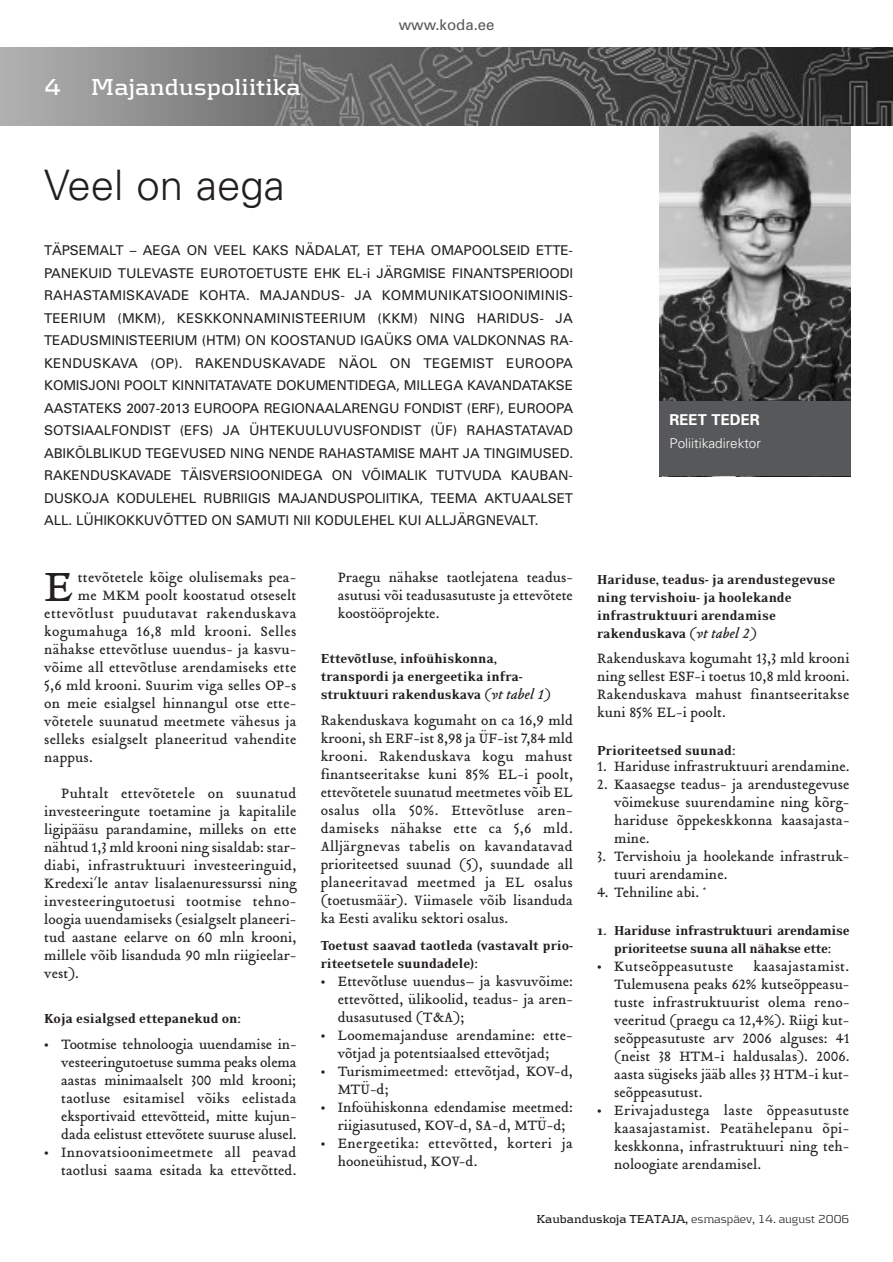
<style>
.page{position:relative;width:893px;height:1262px;background:#fff}
.page>*{position:absolute;margin:0;border:0;box-sizing:border-box;transform-origin:0 0}
.t1{font:45px "Tribute Roman";color:#231f20}
.t2{font:300 42px "Univers";color:#231f20}
.t3{font:700 24px "Kontrapunkt";color:#fff}
.t4{font:15px/18px "Tribute Roman";color:#231f20;text-align:justify}
.t5{font:900 15px/18px "Eidetic Neo";color:#231f20}
.t6{font:15px/18px "Tribute Roman";letter-spacing:.02em;color:#231f20}
.t7{font:15px "Tribute Roman";letter-spacing:.03em;color:#231f20}
.t8{font:15px "Tribute Roman";letter-spacing:.025em;color:#231f20}
.t9{font:15px "Univers";color:#57585a}
.t10{font:700 15px "Univers";color:#fff}
.t11{font:13.5px/22.5px "Univers";letter-spacing:-.01em;color:#231f20;text-align:justify}
.t12{font:300 13.5px "Univers";color:#fff}
.t13{font:300 12px "Kontrapunkt";color:#231f20}
.s1{font-family:"Univers";font-weight:700;font-size:13.2px}
.s2{font-family:"Tribute";font-weight:400;font-style:italic}
.s3{font-weight:700}
</style>
<div class="page">
<img style="left:659px;top:126px;width:191px;height:276px">
<div style="left:659px;top:402px;width:191px;height:74px;background:#57585a"></div>
<img style="left:0;top:47px;width:892px;height:79px">
<h3 class="t3" style="left:44px;top:79px;width:18px">4</h3>
<h3 class="t3" style="left:91px;top:79px;width:211px">Majanduspoliitika</h3>
<p class="t9" style="left:399px;top:19px;width:97px">www.koda.ee</p>
<h2 class="t2" style="left:44px;top:170px;width:242px">Veel on aega</h2>
<p class="t11" style="left:44px;top:240px;width:530px">TÄPSEMALT – AEGA ON VEEL KAKS NÄDALAT, ET TEHA OMAPOOLSEID ETTE-PANEKUID TULEVASTE EUROTOETUSTE EHK EL-i JÄRGMISE FINANTSPERIOODI RAHASTAMISKAVADE KOHTA. MAJANDUS- JA KOMMUNIKATSIOONIMINIS-TEERIUM (MKM), KESKKONNAMINISTEERIUM (KKM) NING HARIDUS- JA TEADUSMINISTEERIUM (HTM) ON KOOSTANUD IGAÜKS OMA VALDKONNAS RA-KENDUSKAVA (OP). RAKENDUSKAVADE NÄOL ON TEGEMIST EUROOPA KOMISJONI POOLT KINNITATAVATE DOKUMENTIDEGA, MILLEGA KAVANDATAKSE AASTATEKS 2007-2013 EUROOPA REGIONAALARENGU FONDIST (ERF), EUROOPA SOTSIAALFONDIST (EFS) JA ÜHTEKUULUVUSFONDIST (ÜF) RAHASTATAVAD ABIKÕLBLIKUD TEGEVUSED NING NENDE RAHASTAMISE MAHT JA TINGIMUSED.<br>RAKENDUSKAVADE TÄISVERSIOONIDEGA ON VÕIMALIK TUTVUDA KAUBAN-DUSKOJA KODULEHEL RUBRIIGIS MAJANDUSPOLIITIKA, TEEMA AKTUAALSET ALL. LÜHIKOKKUVÕTTED ON SAMUTI NII KODULEHEL KUI ALLJÄRGNEVALT.</p>
<p class="t4" style="left:78px;top:570px;width:220px">ttevõtetele kõige olulisemaks pea-</p>
<p class="t4" style="left:78px;top:588px;width:220px">me MKM poolt koostatud otseselt</p>
<p class="t7" style="left:44px;top:607px;width:254px">ettevõtlust puudutavat rakenduskava</p>
<p class="t8" style="left:44px;top:625px;width:254px">kogumahuga 16,8 mld krooni. Selles</p>
<p class="t4" style="left:44px;top:642px;width:254px">nähakse ettevõtluse uuendus- ja kasvu-</p>
<p class="t4" style="left:44px;top:660px;width:254px">võime all ettevõtluse arendamiseks ette</p>
<p class="t4" style="left:44px;top:678px;width:254px">5,6 mld krooni. Suurim viga selles OP-s</p>
<p class="t4" style="left:44px;top:696px;width:254px">on meie esialgsel hinnangul otse ette-</p>
<p class="t4" style="left:44px;top:714px;width:254px">võtetele suunatud meetmete vähesus ja</p>
<p class="t4" style="left:44px;top:732px;width:254px">selleks esialgselt planeeritud vahendite</p>
<p class="t4" style="left:44px;top:750px;width:50px">nappus.</p>
<p class="t4" style="left:44px;top:786px;width:254px;text-indent:17px">Puhtalt ettevõtetele on suunatud investeeringute toetamine ja kapitalile ligipääsu parandamine, milleks on ette nähtud 1,3 mld krooni ning sisaldab: star&shy;diabi, infrastruktuuri investeeringuid, Kredexi´le antav lisalaenuressurssi ning investeeringutoetusi tootmise tehno&shy;loogia uuendamiseks (esialgselt planeeri&shy;tud aastane eelarve on 60 mln krooni, millele võib lisanduda 90 mln riigieelar&shy;vest).</p>
<p class="t5" style="left:44px;top:1011px;width:198px">Koja esialgsed ettepanekud on:</p>
<p class="t4" style="left:61px;top:1037px;width:237px;text-indent:-17px"><span class="s1">•</span> Tootmise tehnoloogia uuendamise in&shy;vesteeringutoetuse summa peaks olema aastas minimaalselt 300 mld krooni; taotluse esitamisel võiks eelistada eksportivaid ettevõtteid, mitte kujun&shy;dada eelistust ettevõtete suuruse alusel.</p>
<p class="t4" style="left:44px;top:1145px;width:254px;text-align:right"><span class="s1">•</span> Innovatsioonimeetmete all peavad taotlusi saama esitada ka ettevõtted.</p>
<h1 class="t1" style="left:44px;top:569px;width:30px">E</h1>
<p class="t4" style="left:338px;top:570px;width:237px">Praegu nähakse taotlejatena teadus&shy;asutusi või teadusasutuste ja ettevõtete koostööprojekte.</p>
<p class="t5" style="left:321px;top:651px;width:232px">Ettevõtluse, infoühiskonna, transpordi ja energeetika infra&shy;struktuuri rakenduskava <span class="s2">(vt tabel 1)</span></p>
<p class="t4" style="left:321px;top:713px;width:254px">Rakenduskava kogumaht on ca 16,9 mld krooni, sh ERF-ist 8,98 ja ÜF-ist 7,84 mld krooni. Rakenduskava kogu mahust finantseeritakse kuni 85% EL-i poolt, ettevõtetele suunatud meetmetes võib EL osalus olla 50%. Ettevõtluse aren&shy;damiseks nähakse ette ca 5,6 mld.<br>Alljärgnevas tabelis on kavandatavad prioriteetsed suunad (5), suundade all planeeritavad meetmed ja EL osalus (toetusmäär). Viimasele võib lisanduda ka Eesti avaliku sektori osalus.</p>
<p class="t5" style="left:321px;top:937px;width:254px">Toetust saavad taotleda (vastavalt prio&shy;riteetsetele suundadele):</p>
<p class="t4" style="left:338px;top:974px;width:237px;text-indent:-17px"><span class="s1">•</span> Ettevõtluse uuendus– ja kasvuvõime: ettevõtted, ülikoolid, teadus- ja aren&shy;dusasutused (T&amp;A);</p>
<p class="t4" style="left:321px;top:1028px;width:253px;text-align:center"><span class="s1">•</span> Loomemajanduse arendamine: ette&shy;võtjad ja potentsiaalsed ettevõtjad;</p>
<p class="t4" style="left:338px;top:1064px;width:237px;text-indent:-17px"><span class="s1">•</span> Turismimeetmed: ettevõtjad, KOV-d,<br>MTÜ-d;</p>
<p class="t4" style="left:338px;top:1100px;width:237px;text-indent:-17px"><span class="s1">•</span> Infoühiskonna edendamise meetmed: riigiasutused, KOV-d, SA-d, MTÜ-d;</p>
<p class="t6" style="left:338px;top:1136px;width:236px;text-indent:-17px"><span class="s1">•</span> Energeetika: ettevõtted, korteri ja hooneühistud, KOV-d.</p>
<p class="t10" style="left:669px;top:414px;width:92px">REET TEDER</p>
<p class="t12" style="left:669px;top:438px;width:93px">Poliitikadirektor</p>
<p class="t5" style="left:597px;top:571px;width:239px">Hariduse, teadus- ja arendustegevuse ning tervishoiu- ja hoolekande infrastruktuuri arendamise rakenduskava <span class="s2">(vt tabel 2)</span></p>
<p class="t4" style="left:597px;top:651px;width:254px">Rakenduskava kogumaht 13,3 mld krooni ning sellest ESF-i toetus 10,8 mld krooni.<br>Rakenduskava mahust finantseeritakse kuni 85% EL-i poolt.</p>
<p class="t5" style="left:597px;top:742px;width:140px">Prioriteetsed suunad:</p>
<p class="t4" style="left:597px;top:759px;width:254px">1. Hariduse infrastruktuuri arendamine.</p>
<p class="t4" style="left:614px;top:777px;width:237px;text-indent:-17px">2. Kaasaegse teadus- ja arendustegevuse võimekuse suurendamine ning kõrg&shy;hariduse õppekeskkonna kaasajasta&shy;mine.</p>
<p class="t4" style="left:614px;top:849px;width:237px;text-indent:-17px">3. Tervishoiu ja hoolekande infrastruk&shy;tuuri arendamine.</p>
<p class="t4" style="left:597px;top:885px;width:111px">4. Tehniline abi. <sup>*</sup></p>
<p class="t5" style="left:597px;top:922px;width:254px;text-align:center">1. Hariduse infrastruktuuri arendamise prioriteetse suuna all nähakse ette:</p>
<p class="t6" style="left:597px;top:959px;width:138px"><span class="s1">•</span> Kutseõppeasutuste</p>
<p class="t4" style="left:614px;top:959px;width:237px;text-indent:139px">kaasajastamist.<br>Tulemusena peaks 62% kutseõppeasu&shy;tuste infrastruktuurist olema reno&shy;veeritud (praegu ca 12,4%). Riigi kut&shy;seõppeasutuste arv 2006 alguses: 41 (neist 38 HTM-i haldusalas). 2006. aasta sügiseks jääb alles 33 HTM-i kut&shy;seõppeasutust.</p>
<p class="t4" style="left:614px;top:1103px;width:237px;text-indent:-17px"><span class="s1">•</span> Erivajadustega laste õppeasutuste kaasajastamist. Peatähelepanu õpi&shy;keskkonna, infrastruktuuri ning teh&shy;noloogiate arendamisel.</p>
<p class="t13" style="left:536px;top:1215px;width:314px"><span class="s3">Kaubanduskoja TEATAJA,</span> esmaspäev, 14. august 2006</p>
</div>
